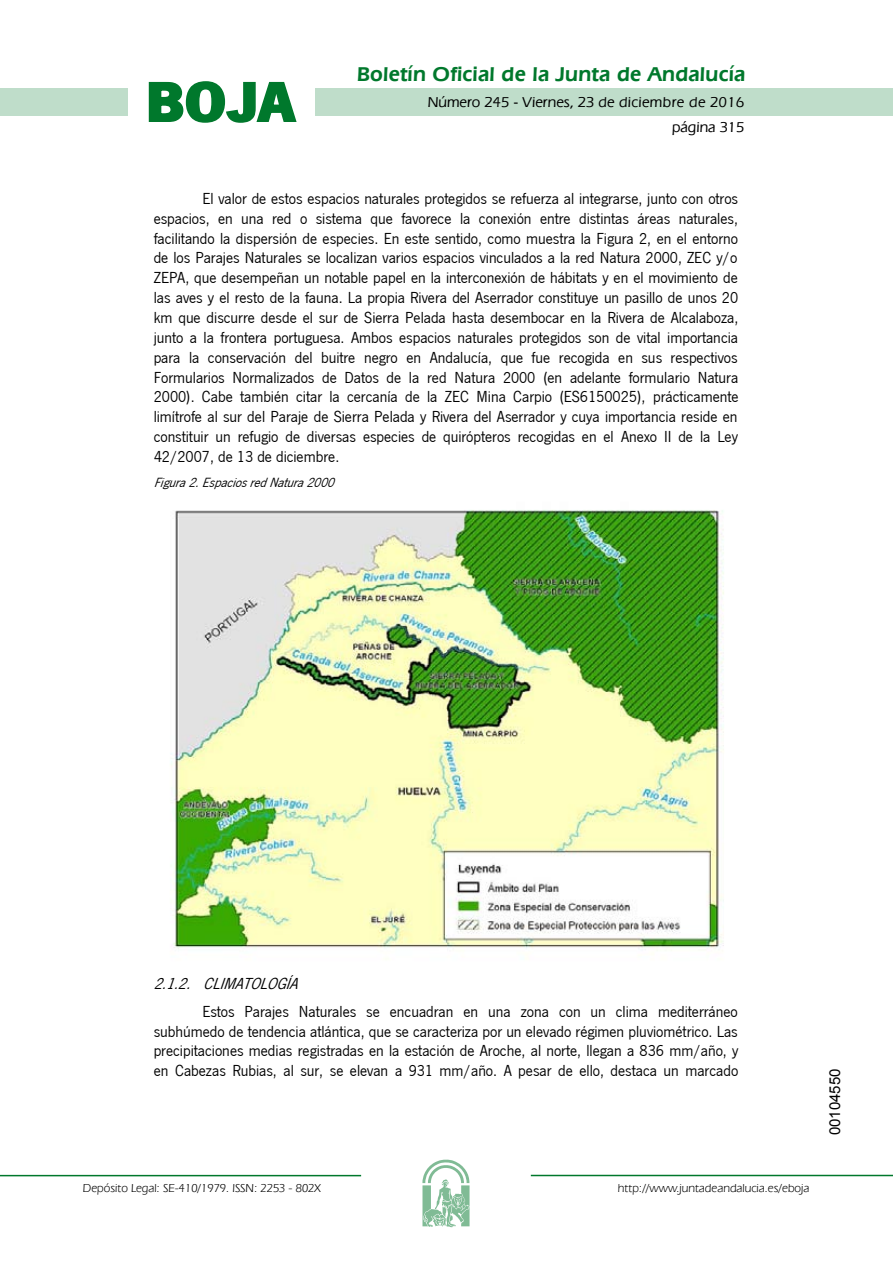
<style>
.page{position:relative;width:893px;height:1263px;background:#fff}
.page>*{position:absolute;margin:0;border:0;box-sizing:border-box;transform-origin:0 0}
.t1{font:700 57.75px "News Got T";color:#00782c;scale:1.14 1}
.t2{font:600 21px "Eras IT Cby BT";letter-spacing:.01em;color:#00782c}
.t3{font:16.5px/19.8px "News Got T";color:#000;text-align:justify}
.t4{font:italic 16.5px "News Got T";color:#000}
.t5{font:500 15px/24.5px "Eras IT Cby BT";color:#000;text-align:right}
.t6{font:15px "Arial";color:#000}
.t7{font:italic 13.8px "News Got T";color:#000}
.t8{font:12px "Eras IT Cby BT";color:#000}
</style>
<div class="page">
<div style="left:315px;top:88px;width:577px;height:28px;background:#bfddca"></div>
<div style="left:0;top:88px;width:128px;height:28px;background:#bfddca"></div>
<hr style="left:0;top:1175px;width:361px;height:1px;background:#00782c">
<svg style="left:422px;top:1159px;width:47px;height:68px"></svg>
<hr style="left:531px;top:1175px;width:361px;height:1px;background:#00782c">
<svg style="left:148px;top:81px;width:149px;height:42px"></svg>
<img style="left:171px;top:510px;width:553px;height:439px">
<h1 class="t1" style="left:145px;top:68px;width:133px">BOJA</h1>
<p class="t2" style="left:357px;top:62px;width:390px">Boletín Oficial de la Junta de Andalucía</p>
<p class="t5" style="left:428px;top:90px;width:318px">Número 245 - Viernes, 23 de diciembre de 2016 página 315</p>
<p class="t3" style="left:154px;top:189px;width:586px;text-indent:49px">El valor de estos espacios naturales protegidos se refuerza al integrarse, junto con otros espacios, en una red o sistema que favorece la conexión entre distintas áreas naturales, facilitando la dispersión de especies. En este sentido, como muestra la Figura 2, en el entorno de los Parajes Naturales se localizan varios espacios vinculados a la red Natura 2000, ZEC y/o ZEPA, que desempeñan un notable papel en la interconexión de hábitats y en el movimiento de las aves y el resto de la fauna. La propia Rivera del Aserrador constituye un pasillo de unos 20 km que discurre desde el sur de Sierra Pelada hasta desembocar en la Rivera de Alcalaboza, junto a la frontera portuguesa. Ambos espacios naturales protegidos son de vital importancia para la conservación del buitre negro en Andalucía, que fue recogida en sus respectivos Formularios Normalizados de Datos de la red Natura 2000 (en adelante formulario Natura 2000). Cabe también citar la cercanía de la ZEC Mina Carpio (ES6150025), prácticamente limítrofe al sur del Paraje de Sierra Pelada y Rivera del Aserrador y cuya importancia reside en constituir un refugio de diversas especies de quirópteros recogidas en el Anexo II de la Ley 42/2007, de 13 de diciembre.</p>
<p class="t7" style="left:154px;top:475px;width:187px">Figura2.EspaciosredNatura2000</p>
<p class="t4" style="left:154px;top:974px;width:151px">2.1.2. CLIMATOLOGÍA</p>
<p class="t3" style="left:154px;top:1001px;width:586px;text-indent:49px">Estos Parajes Naturales se encuadran en una zona con un clima mediterráneo subhúmedo de tendencia atlántica, que se caracteriza por un elevado régimen pluviométrico. Las precipitaciones medias registradas en la estación de Aroche, al norte, llegan a 836 mm/año, y en Cabezas Rubias, al sur, se elevan a 931 mm/año. A pesar de ello, destaca un marcado</p>
<p class="t8" style="left:83px;top:1181px;width:239px">Depósito Legal: SE-410/1979. ISSN: 2253 - 802X</p>
<p class="t8" style="left:618px;top:1181px;width:193px">http://www.juntadeandalucia.es/eboja</p>
<p class="t6" style="left:825px;top:1135px;width:68px;rotate:-90deg">00104550</p>
</div>
